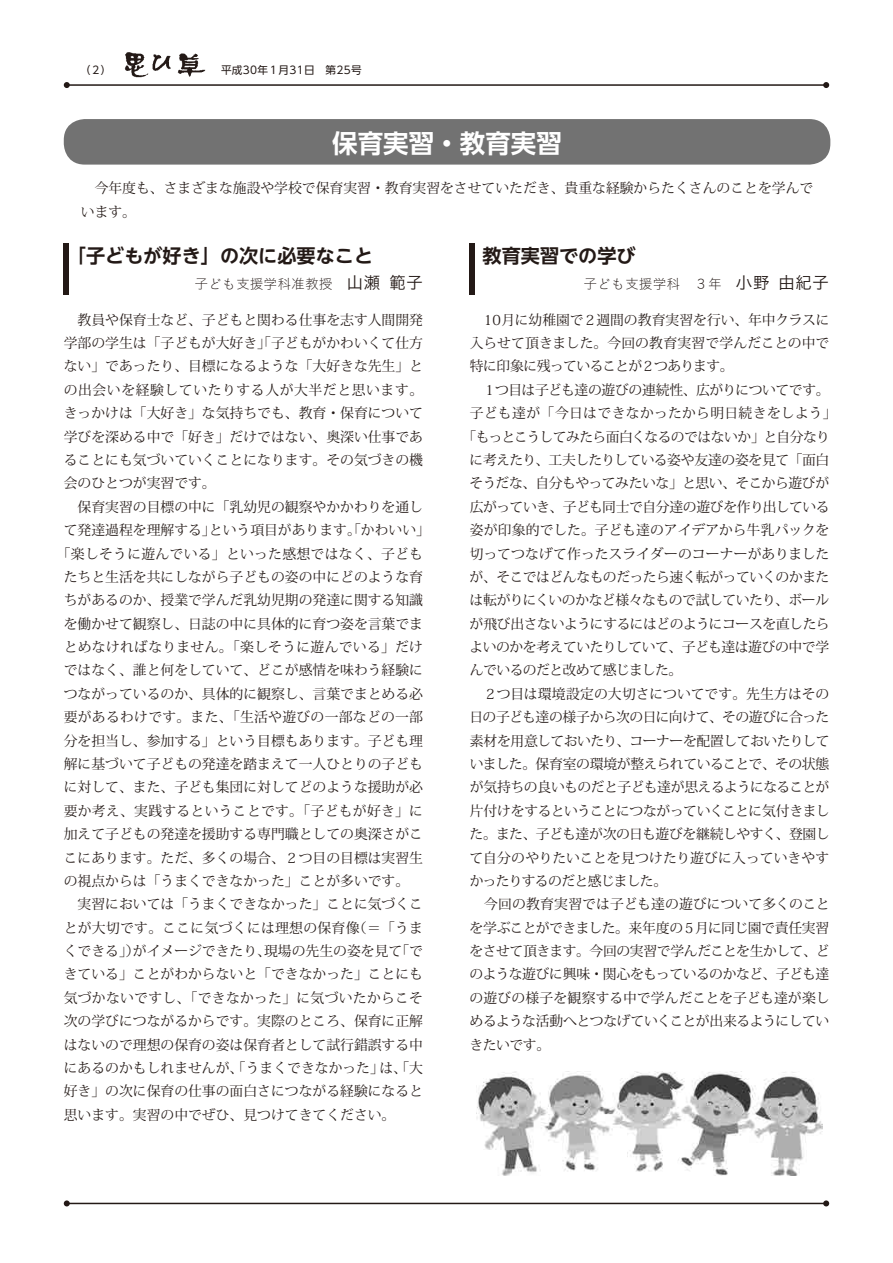
<style>
.page{position:relative;width:893px;height:1263px;background:#fff}
.page>*{position:absolute;margin:0;border:0;box-sizing:border-box;transform-origin:0 0}
.t1{font:700 25.5px "UD Shin Go NT Pro De";color:#fff}
.t2{font:700 19.2px "UD Shin Go NT Pro De";color:#231916}
.t3{font:13.8px/23.4px "Koz Min Pro";color:#231916}
.t4{font:13.8px "Koz Min Pro";letter-spacing:-.035em;color:#231916}
.t5{font:13.8px "Koz Min Pro";letter-spacing:.02em;color:#231916}
.t6{font:13.8px "Koz Min Pro";letter-spacing:-.03em;color:#231916}
.t7{font:13.8px "Koz Min Pro";letter-spacing:-.04em;color:#231916}
.t8{font:13.8px "Koz Min Pro";letter-spacing:-.045em;color:#231916}
.t9{font:13.8px "Koburina Go Std W1";color:#231916}
.t10{font:13.8px "Koz Min Pro";letter-spacing:.04em;color:#231916}
.t11{font:13.8px "Koz Min Pro";letter-spacing:-.05em;color:#231916}
.t12{font:10.65px "UD Shin Go NT Pro";letter-spacing:.03em;color:#231916}
.s1{font-family:"Koburina Go Std W3";font-size:16.95px}
</style>
<div class="page">
<hr style="left:67px;top:84px;width:759px;height:2px;background:#231916">
<svg style="left:64px;top:82px;width:6px;height:6px"></svg>
<svg style="left:823px;top:82px;width:6px;height:6px"></svg>
<hr style="left:67px;top:1203px;width:759px;height:1px;background:#231916">
<svg style="left:64px;top:1200px;width:6px;height:6px"></svg>
<svg style="left:823px;top:1200px;width:6px;height:6px"></svg>
<img style="left:124px;top:52px;width:82px;height:26px">
<div style="left:65px;top:121px;width:764px;height:40px;background:#727272"></div>
<div style="left:64px;top:119px;width:766px;height:46px;border:3px solid #727272;border-radius:20px"></div>
<div style="left:64px;top:243px;width:5px;height:51px;background:#231916"></div>
<div style="left:470px;top:243px;width:5px;height:51px;background:#231916"></div>
<img style="left:476px;top:1071px;width:347px;height:104px">
<p class="t12" style="left:80px;top:62px;width:33px">（２）</p>
<p class="t12" style="left:221px;top:62px;width:142px">平成30年１月31日　第25号</p>
<h1 class="t1" style="left:332px;top:122px;width:231px">保育実習・教育実習</h1>
<p class="t3" style="left:81px;top:176px;width:734px">　今年度も、さまざまな施設や学校で保育実習・教育実習をさせていただき、貴重な経験からたくさんのことを学んでいます。</p>
<h2 class="t2" style="left:67px;top:240px;width:308px">「子どもが好き」の次に必要なこと</h2>
<p class="t9" style="left:195px;top:274px;width:230px">子ども支援学科准教授　<span class="s1">山瀬　範子</span></p>
<p class="t3" style="left:64px;top:307px;width:361px">　教員や保育士など、子どもと関わる仕事を志す人間開発</p>
<p class="t3" style="left:64px;top:331px;width:361px">学部の学生は「子どもが大好き」「子どもがかわいくて仕方</p>
<p class="t3" style="left:64px;top:354px;width:361px">ない」であったり、目標になるような「大好きな先生」と</p>
<p class="t10" style="left:64px;top:380px;width:361px">の出会いを経験していたりする人が大半だと思います。</p>
<p class="t3" style="left:64px;top:401px;width:361px">きっかけは「大好き」な気持ちでも、教育・保育について</p>
<p class="t3" style="left:64px;top:424px;width:361px">学びを深める中で「好き」だけではない、奥深い仕事であ</p>
<p class="t3" style="left:64px;top:448px;width:361px">ることにも気づいていくことになります。その気づきの機</p>
<p class="t3" style="left:64px;top:471px;width:154px">会のひとつが実習です。</p>
<p class="t3" style="left:64px;top:494px;width:361px">　保育実習の目標の中に「乳幼児の観察やかかわりを通し</p>
<p class="t3" style="left:64px;top:518px;width:368px">て発達過程を理解する」という項目があります。「かわいい」</p>
<p class="t5" style="left:57px;top:544px;width:368px">「楽しそうに遊んでいる」といった感想ではなく、子ども</p>
<p class="t3" style="left:64px;top:565px;width:361px">たちと生活を共にしながら子どもの姿の中にどのような育</p>
<p class="t3" style="left:64px;top:588px;width:361px">ちがあるのか、授業で学んだ乳幼児期の発達に関する知識</p>
<p class="t3" style="left:64px;top:611px;width:361px">を働かせて観察し、日誌の中に具体的に育つ姿を言葉でま</p>
<p class="t5" style="left:64px;top:637px;width:361px">とめなければなりません。「楽しそうに遊んでいる」だけ</p>
<p class="t3" style="left:64px;top:658px;width:361px">ではなく、誰と何をしていて、どこが感情を味わう経験に</p>
<p class="t3" style="left:64px;top:682px;width:361px">つながっているのか、具体的に観察し、言葉でまとめる必</p>
<p class="t5" style="left:64px;top:707px;width:361px">要があるわけです。また、「生活や遊びの一部などの一部</p>
<p class="t3" style="left:64px;top:728px;width:361px">分を担当し、参加する」という目標もあります。子ども理</p>
<p class="t3" style="left:64px;top:752px;width:361px">解に基づいて子どもの発達を踏まえて一人ひとりの子ども</p>
<p class="t3" style="left:64px;top:775px;width:361px">に対して、また、子ども集団に対してどのような援助が必</p>
<p class="t5" style="left:64px;top:801px;width:361px">要か考え、実践するということです。「子どもが好き」に</p>
<p class="t3" style="left:64px;top:822px;width:361px">加えて子どもの発達を援助する専門職としての奥深さがこ</p>
<p class="t3" style="left:64px;top:845px;width:361px">こにあります。ただ、多くの場合、２つ目の目標は実習生</p>
<p class="t3" style="left:64px;top:869px;width:347px">の視点からは「うまくできなかった」ことが多いです。</p>
<p class="t3" style="left:64px;top:892px;width:361px">　実習においては「うまくできなかった」ことに気づくこ</p>
<p class="t5" style="left:64px;top:918px;width:361px">とが大切です。ここに気づくには理想の保育像（＝「うま</p>
<p class="t3" style="left:64px;top:939px;width:361px">くできる」）がイメージできたり、現場の先生の姿を見て「で</p>
<p class="t3" style="left:64px;top:962px;width:361px">きている」ことがわからないと「できなかった」ことにも</p>
<p class="t5" style="left:64px;top:988px;width:361px">気づかないですし、「できなかった」に気づいたからこそ</p>
<p class="t3" style="left:64px;top:1009px;width:361px">次の学びにつながるからです。実際のところ、保育に正解</p>
<p class="t3" style="left:64px;top:1032px;width:361px">はないので理想の保育の姿は保育者として試行錯誤する中</p>
<p class="t3" style="left:64px;top:1056px;width:361px">にあるのかもしれませんが、「うまくできなかった」は、「大</p>
<p class="t3" style="left:64px;top:1079px;width:361px">好き」の次に保育の仕事の面白さにつながる経験になると</p>
<p class="t3" style="left:64px;top:1102px;width:333px">思います。実習の中でぜひ、見つけてきてください。</p>
<h2 class="t2" style="left:483px;top:240px;width:155px">教育実習での学び</h2>
<p class="t9" style="left:584px;top:274px;width:247px">子ども支援学科　３年　<span class="s1">小野　由紀子</span></p>
<p class="t3" style="left:470px;top:307px;width:361px">　10月に幼稚園で２週間の教育実習を行い、年中クラスに</p>
<p class="t3" style="left:470px;top:331px;width:361px">入らせて頂きました。今回の教育実習で学んだことの中で</p>
<p class="t8" style="left:470px;top:357px;width:265px">特に印象に残っていることが２つあります。</p>
<p class="t6" style="left:470px;top:380px;width:361px">　１つ目は子ども達の遊びの連続性、広がりについてです。</p>
<p class="t5" style="left:470px;top:403px;width:368px">子ども達が「今日はできなかったから明日続きをしよう」</p>
<p class="t8" style="left:463px;top:427px;width:369px">「もっとこうしてみたら面白くなるのではないか」と自分なり</p>
<p class="t6" style="left:470px;top:450px;width:361px">に考えたり、工夫したりしている姿や友達の姿を見て「面白</p>
<p class="t4" style="left:470px;top:474px;width:361px">そうだな、自分もやってみたいな」と思い、そこから遊びが</p>
<p class="t4" style="left:470px;top:497px;width:361px">広がっていき、子ども同士で自分達の遊びを作り出している</p>
<p class="t3" style="left:470px;top:518px;width:361px">姿が印象的でした。子ども達のアイデアから牛乳パックを</p>
<p class="t3" style="left:470px;top:541px;width:361px">切ってつなげて作ったスライダーのコーナーがありました</p>
<p class="t7" style="left:470px;top:567px;width:361px">が、そこではどんなものだったら速く転がっていくのかまた</p>
<p class="t6" style="left:470px;top:590px;width:361px">は転がりにくいのかなど様々なもので試していたり、ボール</p>
<p class="t4" style="left:470px;top:614px;width:361px">が飛び出さないようにするにはどのようにコースを直したら</p>
<p class="t4" style="left:469px;top:637px;width:361px">よいのかを考えていたりしていて、子ども達は遊びの中で学</p>
<p class="t8" style="left:470px;top:661px;width:214px">んでいるのだと改めて感じました。</p>
<p class="t3" style="left:470px;top:682px;width:361px">　２つ目は環境設定の大切さについてです。先生方はその</p>
<p class="t4" style="left:469px;top:707px;width:362px">日の子ども達の様子から次の日に向けて、その遊びに合った</p>
<p class="t4" style="left:470px;top:731px;width:361px">素材を用意しておいたり、コーナーを配置しておいたりして</p>
<p class="t4" style="left:470px;top:754px;width:361px">いました。保育室の環境が整えられていることで、その状態</p>
<p class="t7" style="left:470px;top:777px;width:361px">が気持ちの良いものだと子ども達が思えるようになることが</p>
<p class="t4" style="left:470px;top:801px;width:361px">片付けをするということにつながっていくことに気付きまし</p>
<p class="t4" style="left:470px;top:824px;width:361px">た。また、子ども達が次の日も遊びを継続しやすく、登園し</p>
<p class="t3" style="left:470px;top:845px;width:361px">て自分のやりたいことを見つけたり遊びに入っていきやす</p>
<p class="t11" style="left:470px;top:871px;width:199px">かったりするのだと感じました。</p>
<p class="t3" style="left:470px;top:892px;width:361px">　今回の教育実習では子ども達の遊びについて多くのこと</p>
<p class="t7" style="left:470px;top:918px;width:361px">を学ぶことができました。来年度の５月に同じ園で責任実習</p>
<p class="t6" style="left:470px;top:941px;width:361px">をさせて頂きます。今回の実習で学んだことを生かして、ど</p>
<p class="t4" style="left:470px;top:965px;width:361px">のような遊びに興味・関心をもっているのかなど、子ども達</p>
<p class="t3" style="left:470px;top:986px;width:361px">の遊びの様子を観察する中で学んだことを子ども達が楽し</p>
<p class="t4" style="left:470px;top:1011px;width:361px">めるような活動へとつなげていくことが出来るようにしてい</p>
<p class="t3" style="left:470px;top:1032px;width:82px">きたいです。</p>
</div>
